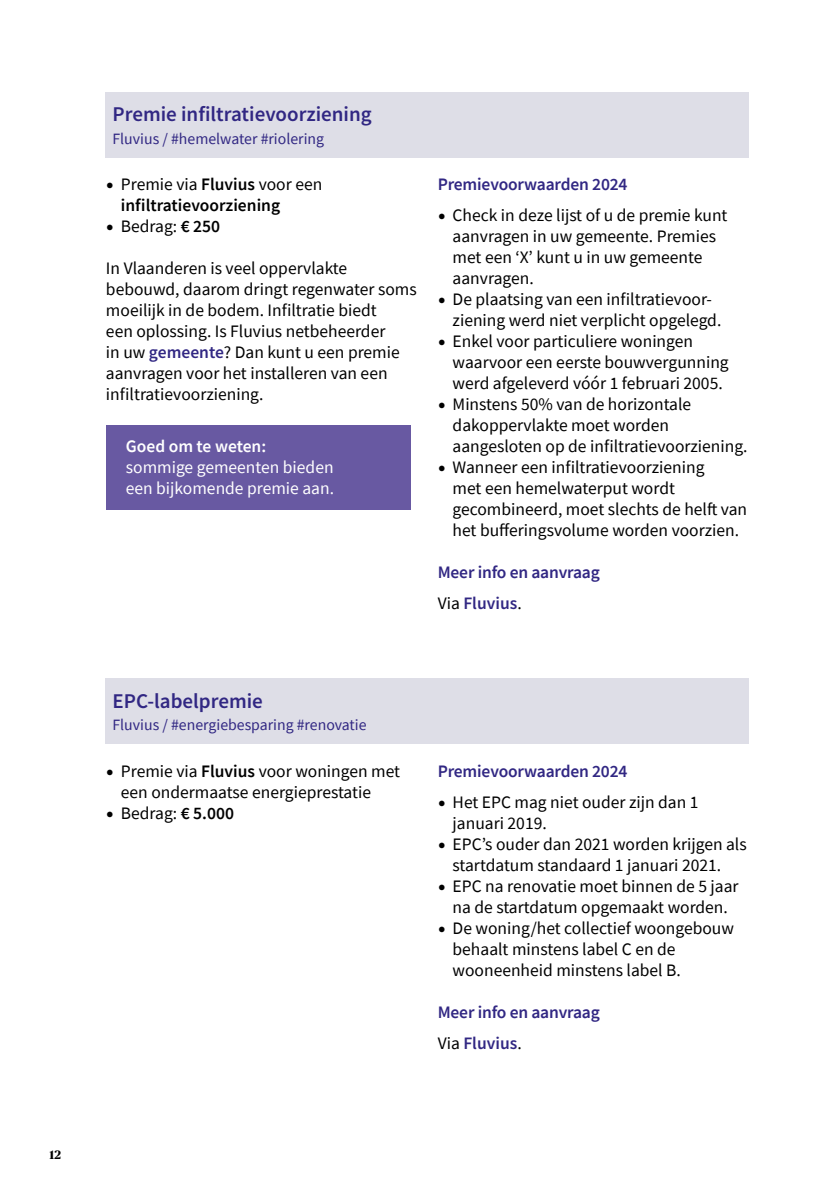
<style>
.page{position:relative;width:834px;height:1186px;background:#fff}
.page>*{position:absolute;margin:0;border:0;box-sizing:border-box;transform-origin:0 0}
.t1{font:600 21px "Source Sans Pro";color:#312783}
.t2{font:17.5px/21px "Source Sans Pro";color:#000}
.t3{font:600 17.5px/31px "Source Sans Pro";letter-spacing:-.01em;color:#312783}
.t4{font:600 17.5px/21px "Source Sans Pro";color:#000}
.t5{font:17.5px/21px "Source Sans Pro";color:#fff}
.t6{font:600 17.5px "Source Sans Pro";color:#fff}
.t7{font:15.75px "Source Sans Pro";color:#312783}
.t8{font:700 12.25px "Publico Headline";color:#000}
.s1{font-family:"Minion Pro";font-weight:400;font-size:21px}
.s2{font-weight:400}
.s3{font-family:"Minion Pro";font-size:21px}
.s4{font-weight:600}
.s5{font-weight:600;color:#312783}
.s6{font-weight:400;color:#000}
.s7{font-style:inherit}
</style>
<div class="page">
<div style="left:106px;top:425px;width:304px;height:84px;background:#6859a2"></div>
<div style="left:105px;top:92px;width:644px;height:65px;background:#dedee7"></div>
<div style="left:105px;top:678px;width:644px;height:66px;background:#dedee7"></div>
<p class="t8" style="left:50px;top:1145px;width:13px">12</p>
<p class="t1" style="left:112px;top:100px;width:261px">Premie infiltratievoorziening</p>
<p class="t7" style="left:112px;top:129px;width:213px">Fluvius / #hemelwater #riolering</p>
<p class="t4" style="left:121px;top:174px;width:203px;text-indent:-15px"><span class="s1">•</span> <span class="s2">Premie via</span> Fluvius <span class="s2">voor een </span>infiltratievoorziening</p>
<p class="t2" style="left:106px;top:216px;width:116px"><span class="s3">•</span> Bedrag: <span class="s4">€ 250</span></p>
<p class="t2" style="left:106px;top:258px;width:312px">In Vlaanderen is veel oppervlakte bebouwd, daarom dringt regenwater soms moeilijk in de bodem. Infiltratie biedt<br>een oplossing. Is Fluvius netbeheerder<br>in uw <span class="s5">gemeente</span>? Dan kunt u een premie aanvragen voor het installeren van een infiltratievoorziening.</p>
<p class="t6" style="left:126px;top:435px;width:142px">Goed om te weten:</p>
<p class="t5" style="left:126px;top:457px;width:210px">sommige gemeenten bieden een bijkomende premie aan.</p>
<p class="t3" style="left:437px;top:169px;width:191px">Premievoorwaarden 2024</p>
<p class="t2" style="left:452px;top:205px;width:276px;text-indent:-15px"><span class="s3">•</span> Check in deze lijst of u de premie kunt aanvragen in uw gemeente. Premies met een ‘X’ kunt u in uw gemeente aanvragen.</p>
<p class="t2" style="left:452px;top:289px;width:270px;text-indent:-15px"><span class="s3">•</span> De plaatsing van een infiltratievoor&shy;ziening werd niet verplicht opgelegd.</p>
<p class="t2" style="left:452px;top:331px;width:277px;text-indent:-15px"><span class="s3">•</span> Enkel voor particuliere woningen waarvoor een eerste bouwvergunning werd afgeleverd vóór 1 februari 2005.</p>
<p class="t2" style="left:452px;top:394px;width:296px;text-indent:-15px"><span class="s3">•</span> Minstens 50% van de horizontale dakoppervlakte moet worden aangesloten op de infiltratievoorziening.</p>
<p class="t2" style="left:452px;top:457px;width:296px;text-indent:-15px"><span class="s3">•</span> Wanneer een infiltratievoorziening<br>met een hemelwaterput wordt gecombineerd, moet slechts de helft van het bufferingsvolume worden voorzien.</p>
<p class="t3" style="left:437px;top:557px;width:164px">Meer info en aanvraag<br><span class="s6">Via</span> <span class="s7">Fluvius</span><span class="s6">.</span></p>
<p class="t1" style="left:112px;top:687px;width:152px">EPC-labelpremie</p>
<p class="t7" style="left:112px;top:715px;width:255px">Fluvius / #energiebesparing #renovatie</p>
<p class="t2" style="left:121px;top:760px;width:281px;text-indent:-15px"><span class="s3">•</span> Premie via <span class="s4">Fluvius</span> voor woningen met een ondermaatse energieprestatie</p>
<p class="t2" style="left:106px;top:802px;width:129px"><span class="s3">•</span> Bedrag: <span class="s4">€ 5.000</span></p>
<p class="t3" style="left:437px;top:755px;width:191px">Premievoorwaarden 2024</p>
<p class="t2" style="left:452px;top:791px;width:247px;text-indent:-15px"><span class="s3">•</span> Het EPC mag niet ouder zijn dan 1 januari 2019.</p>
<p class="t2" style="left:452px;top:833px;width:295px;text-indent:-15px"><span class="s3">•</span> EPC’s ouder dan 2021 worden krijgen als startdatum standaard 1 januari 2021.</p>
<p class="t2" style="left:437px;top:875px;width:302px;text-align:center"><span class="s3">•</span> EPC na renovatie moet binnen de 5 jaar na de startdatum opgemaakt worden.</p>
<p class="t2" style="left:452px;top:917px;width:283px;text-indent:-15px"><span class="s3">•</span> De woning/het collectief woongebouw behaalt minstens label C en de wooneenheid minstens label B.</p>
<p class="t3" style="left:437px;top:996px;width:164px">Meer info en aanvraag<br><span class="s6">Via</span> <span class="s7">Fluvius</span><span class="s6">.</span></p>
</div>
